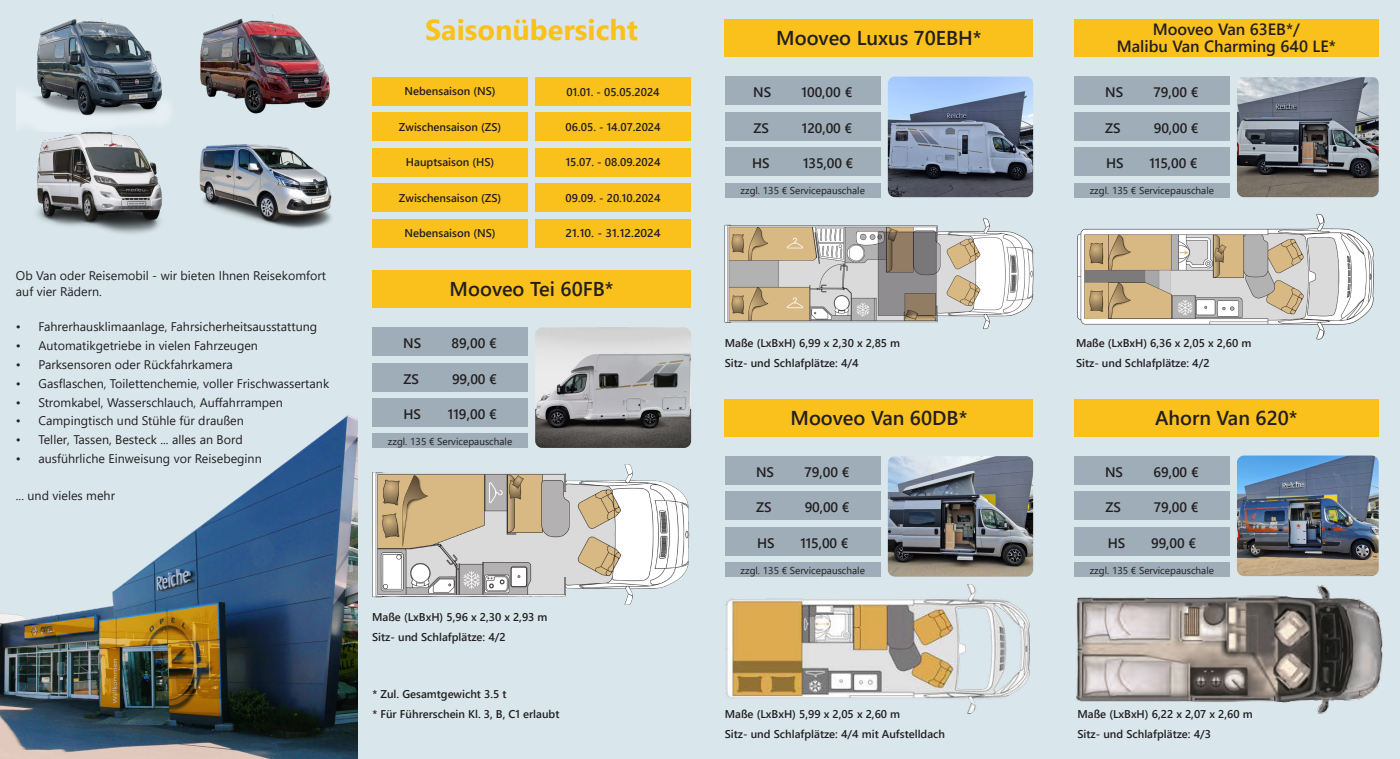
<style>
.page{position:relative;width:1400px;height:759px;background:#fff}
.page>*{position:absolute;margin:0;border:0;box-sizing:border-box;transform-origin:0 0}
.t1{font:700 28.75px "Segoe UI";color:#fac11c}
.t2{font:600 20px "Segoe UI";color:#231f20}
.t3{font:600 16.25px/17px "Segoe UI";color:#231f20;text-align:center}
.t4{font:600 13.75px "Segoe UI";letter-spacing:-.005em;color:#231f20}
.t5{font:12.5px/16.2px "Segoe UI";color:#231f20}
.t6{font:600 11.25px/20px "Segoe UI";color:#231f20}
.t7{font:600 11.25px "Segoe UI";color:#231f20;scale:1.06 1}
.t8{font:10px "Segoe UI";color:#231f20}
</style>
<div class="page">
<div style="left:0;top:0;width:359px;height:758px;background:#d9e7ed"></div>
<img style="left:0;top:396px;width:358px;height:362px">
<img style="left:17px;top:3px;width:156px;height:248px">
<img style="left:175px;top:1px;width:155px;height:128px">
<img style="left:185px;top:143px;width:156px;height:95px">
<div style="left:359px;top:0;width:1041px;height:758px;background:#d9e7ed"></div>
<div style="left:372px;top:77px;width:156px;height:28px;background:#fac11c"></div>
<div style="left:535px;top:77px;width:156px;height:28px;background:#fac11c"></div>
<div style="left:372px;top:112px;width:156px;height:29px;background:#fac11c"></div>
<div style="left:535px;top:112px;width:156px;height:29px;background:#fac11c"></div>
<div style="left:372px;top:148px;width:156px;height:28px;background:#fac11c"></div>
<div style="left:535px;top:148px;width:156px;height:28px;background:#fac11c"></div>
<div style="left:372px;top:183px;width:156px;height:29px;background:#fac11c"></div>
<div style="left:535px;top:183px;width:156px;height:29px;background:#fac11c"></div>
<div style="left:372px;top:219px;width:156px;height:28px;background:#fac11c"></div>
<div style="left:535px;top:219px;width:156px;height:28px;background:#fac11c"></div>
<div style="left:372px;top:270px;width:319px;height:38px;background:#fac11c"></div>
<div style="left:372px;top:327px;width:156px;height:28px;background:#9eadb8"></div>
<div style="left:372px;top:362px;width:156px;height:29px;background:#9eadb8"></div>
<div style="left:372px;top:398px;width:156px;height:28px;background:#9eadb8"></div>
<div style="left:372px;top:433px;width:156px;height:15px;background:#9eadb8"></div>
<img style="left:535px;top:327px;width:156px;height:121px">
<div style="left:725px;top:19px;width:308px;height:38px;background:#fac11c"></div>
<div style="left:725px;top:77px;width:156px;height:28px;background:#9eadb8"></div>
<div style="left:725px;top:112px;width:156px;height:28px;background:#9eadb8"></div>
<div style="left:725px;top:147px;width:156px;height:29px;background:#9eadb8"></div>
<div style="left:725px;top:183px;width:156px;height:14px;background:#9eadb8"></div>
<img style="left:888px;top:77px;width:145px;height:120px">
<div style="left:725px;top:399px;width:308px;height:37px;background:#fac11c"></div>
<div style="left:725px;top:456px;width:156px;height:28px;background:#9eadb8"></div>
<div style="left:725px;top:491px;width:156px;height:28px;background:#9eadb8"></div>
<div style="left:725px;top:527px;width:156px;height:28px;background:#9eadb8"></div>
<div style="left:725px;top:562px;width:156px;height:14px;background:#9eadb8"></div>
<img style="left:888px;top:456px;width:145px;height:120px">
<img style="left:725px;top:584px;width:305px;height:129px">
<div style="left:1074px;top:19px;width:304px;height:38px;background:#fac11c"></div>
<div style="left:1074px;top:77px;width:156px;height:28px;background:#9eadb8"></div>
<div style="left:1074px;top:112px;width:156px;height:28px;background:#9eadb8"></div>
<div style="left:1074px;top:147px;width:156px;height:29px;background:#9eadb8"></div>
<div style="left:1074px;top:183px;width:156px;height:14px;background:#9eadb8"></div>
<img style="left:1237px;top:77px;width:141px;height:120px">
<img style="left:1077px;top:213px;width:297px;height:127px">
<div style="left:1074px;top:399px;width:304px;height:37px;background:#fac11c"></div>
<div style="left:1074px;top:456px;width:156px;height:28px;background:#9eadb8"></div>
<div style="left:1074px;top:491px;width:156px;height:28px;background:#9eadb8"></div>
<div style="left:1074px;top:527px;width:156px;height:28px;background:#9eadb8"></div>
<div style="left:1074px;top:562px;width:156px;height:14px;background:#9eadb8"></div>
<img style="left:1076px;top:585px;width:307px;height:129px">
<img style="left:1237px;top:455px;width:141px;height:121px">
<img style="left:372px;top:464px;width:318px;height:140px">
<img style="left:725px;top:218px;width:308px;height:111px">
<p class="t5" style="left:16px;top:266px;width:311px">Ob Van oder Reisemobil - wir bieten Ihnen Reisekomfort auf vier Rädern.</p>
<p class="t5" style="left:16px;top:317px;width:303px">• Fahrerhausklimaanlage, Fahrsicherheitsausstattung</p>
<p class="t5" style="left:16px;top:336px;width:243px">• Automatikgetriebe in vielen Fahrzeugen</p>
<p class="t5" style="left:16px;top:355px;width:218px">• Parksensoren oder Rückfahrkamera</p>
<p class="t5" style="left:16px;top:374px;width:315px">• Gasflaschen, Toilettenchemie, voller Frischwassertank</p>
<p class="t5" style="left:16px;top:392px;width:268px">• Stromkabel, Wasserschlauch, Auffahrrampen</p>
<p class="t5" style="left:16px;top:411px;width:229px">• Campingtisch und Stühle für draußen</p>
<p class="t5" style="left:16px;top:430px;width:228px">• Teller, Tassen, Besteck ... alles an Bord</p>
<p class="t5" style="left:16px;top:449px;width:247px">• ausführliche Einweisung vor Reisebeginn</p>
<p class="t5" style="left:16px;top:486px;width:101px">... und vieles mehr</p>
<h1 class="t1" style="left:425px;top:3px;width:214px">Saisonübersicht</h1>
<p class="t6" style="left:404px;top:80px;width:93px">Nebensaison (NS)</p>
<p class="t6" style="left:566px;top:81px;width:95px">01.01. - 05.05.2024</p>
<p class="t6" style="left:399px;top:116px;width:104px">Zwischensaison (ZS)</p>
<p class="t6" style="left:565px;top:116px;width:97px">06.05. - 14.07.2024</p>
<p class="t6" style="left:406px;top:151px;width:90px">Hauptsaison (HS)</p>
<p class="t6" style="left:566px;top:151px;width:96px">15.07. - 08.09.2024</p>
<p class="t6" style="left:399px;top:186px;width:104px">Zwischensaison (ZS)</p>
<p class="t6" style="left:565px;top:186px;width:97px">09.09. - 20.10.2024</p>
<p class="t6" style="left:404px;top:222px;width:93px">Nebensaison (NS)</p>
<p class="t7" style="left:565px;top:222px;width:91px">21.10. - 31.12.2024</p>
<h2 class="t2" style="left:450px;top:270px;width:165px">Mooveo Tei 60FB*</h2>
<p class="t4" style="left:403px;top:330px;width:20px">NS</p>
<p class="t4" style="left:451px;top:330px;width:47px">89,00 €</p>
<p class="t4" style="left:403px;top:365px;width:17px">ZS</p>
<p class="t4" style="left:452px;top:365px;width:46px">99,00 €</p>
<p class="t4" style="left:403px;top:401px;width:19px">HS</p>
<p class="t4" style="left:448px;top:401px;width:51px">119,00 €</p>
<p class="t8" style="left:388px;top:431px;width:126px">zzgl. 135 € Servicepauschale</p>
<p class="t6" style="left:372px;top:606px;width:177px">Maße (LxBxH) 5,96 x 2,30 x 2,93 m<br>Sitz- und Schlafplätze: 4/2</p>
<p class="t6" style="left:372px;top:682px;width:188px">* Zul. Gesamtgewicht 3.5 t<br>* Für Führerschein Kl. 3, B, C1 erlaubt</p>
<h2 class="t2" style="left:776px;top:19px;width:207px">Mooveo Luxus 70EBH*</h2>
<p class="t4" style="left:753px;top:79px;width:20px">NS</p>
<p class="t4" style="left:801px;top:79px;width:52px">100,00 €</p>
<p class="t4" style="left:753px;top:115px;width:17px">ZS</p>
<p class="t4" style="left:802px;top:115px;width:52px">120,00 €</p>
<p class="t4" style="left:752px;top:150px;width:19px">HS</p>
<p class="t4" style="left:803px;top:150px;width:52px">135,00 €</p>
<p class="t8" style="left:740px;top:181px;width:126px">zzgl. 135 € Servicepauschale</p>
<p class="t6" style="left:725px;top:331px;width:177px">Maße (LxBxH) 6,99 x 2,30 x 2,85 m<br>Sitz- und Schlafplätze: 4/4</p>
<h2 class="t2" style="left:790px;top:398px;width:178px">Mooveo Van 60DB*</h2>
<p class="t4" style="left:756px;top:459px;width:20px">NS</p>
<p class="t4" style="left:804px;top:459px;width:47px">79,00 €</p>
<p class="t4" style="left:756px;top:494px;width:17px">ZS</p>
<p class="t4" style="left:804px;top:494px;width:46px">90,00 €</p>
<p class="t4" style="left:757px;top:529px;width:19px">HS</p>
<p class="t4" style="left:800px;top:529px;width:50px">115,00 €</p>
<p class="t8" style="left:740px;top:560px;width:126px">zzgl. 135 € Servicepauschale</p>
<p class="t6" style="left:725px;top:702px;width:222px">Maße (LxBxH) 5,99 x 2,05 x 2,60 m<br>Sitz- und Schlafplätze: 4/4 mit Aufstelldach</p>
<h3 class="t3" style="left:1116px;top:19px;width:221px">Mooveo Van 63EB*/<br>Malibu Van Charming 640 LE*</h3>
<p class="t4" style="left:1105px;top:79px;width:20px">NS</p>
<p class="t4" style="left:1153px;top:79px;width:47px">79,00 €</p>
<p class="t4" style="left:1105px;top:115px;width:17px">ZS</p>
<p class="t4" style="left:1153px;top:115px;width:46px">90,00 €</p>
<p class="t4" style="left:1106px;top:150px;width:19px">HS</p>
<p class="t4" style="left:1149px;top:150px;width:50px">115,00 €</p>
<p class="t8" style="left:1089px;top:181px;width:126px">zzgl. 135 € Servicepauschale</p>
<p class="t6" style="left:1076px;top:331px;width:177px">Maße (LxBxH) 6,36 x 2,05 x 2,60 m<br>Sitz- und Schlafplätze: 4/2</p>
<h2 class="t2" style="left:1155px;top:398px;width:144px">Ahorn Van 620*</h2>
<p class="t4" style="left:1105px;top:459px;width:20px">NS</p>
<p class="t4" style="left:1153px;top:459px;width:47px">69,00 €</p>
<p class="t4" style="left:1105px;top:494px;width:17px">ZS</p>
<p class="t4" style="left:1154px;top:494px;width:46px">79,00 €</p>
<p class="t4" style="left:1107px;top:529px;width:19px">HS</p>
<p class="t4" style="left:1151px;top:529px;width:46px">99,00 €</p>
<p class="t8" style="left:1089px;top:560px;width:126px">zzgl. 135 € Servicepauschale</p>
<p class="t6" style="left:1077px;top:702px;width:177px">Maße (LxBxH) 6,22 x 2,07 x 2,60 m<br>Sitz- und Schlafplätze: 4/3</p>
</div>
